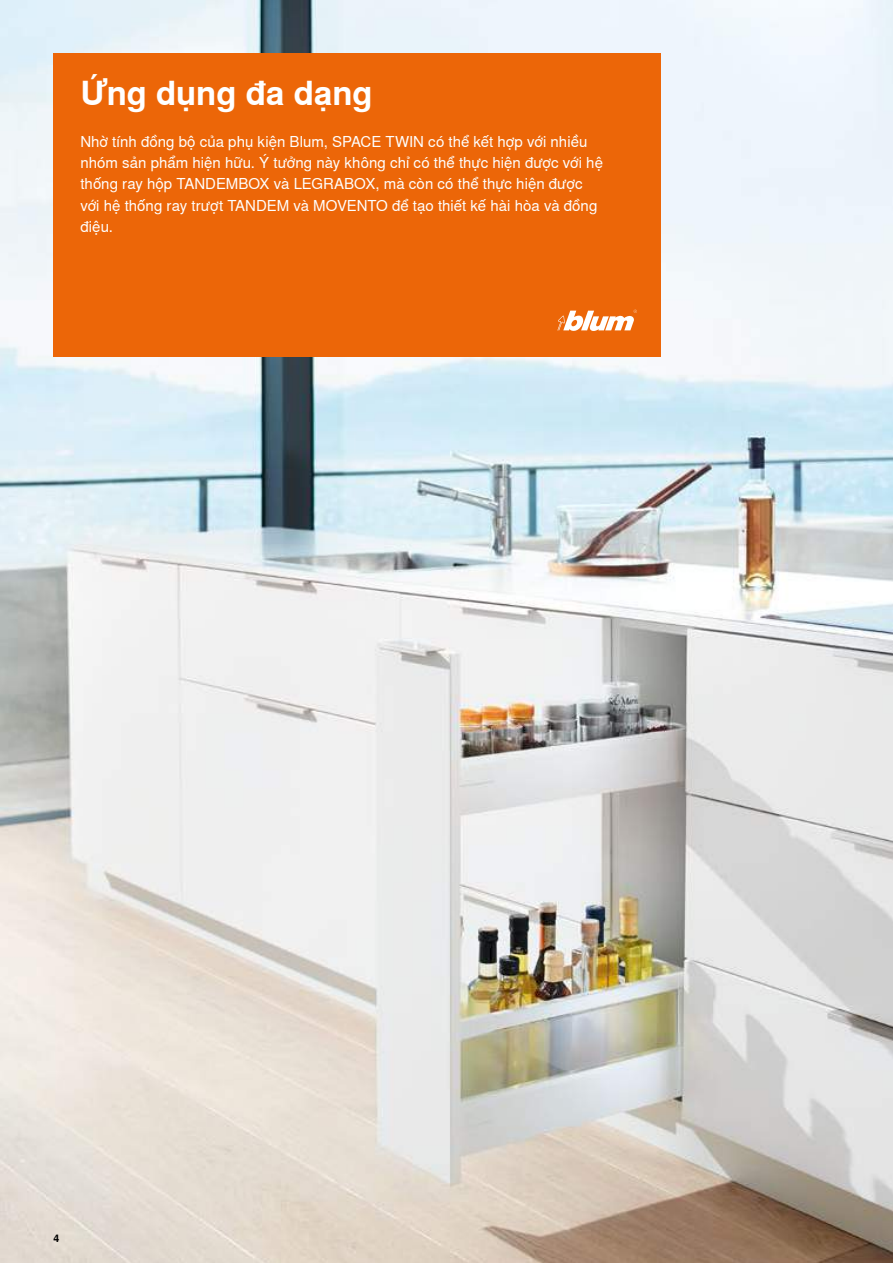
<style>
.page{position:relative;width:893px;height:1263px;background:#fff}
.page>*{position:absolute;margin:0;border:0;box-sizing:border-box;transform-origin:0 0}
.t1{font:700 33px "Nimbus Sans Global";color:#fff}
.t2{font:15px/21px "Nimbus Sans Global";color:#fff}
.t3{font:700 10.5px "Nimbus Sans Global";color:#000}
</style>
<div class="page">
<img style="left:0;top:0;width:893px;height:1263px">
<div style="left:54px;top:54px;width:607px;height:303px;background:#ec6608"></div>
<svg style="left:557px;top:310px;width:80px;height:21px"></svg>
<h1 class="t1" style="left:80px;top:75px;width:294px">Ứng dụng đa dạng</h1>
<p class="t2" style="left:80px;top:132px;width:524px">Nhờ tính đồng bộ của phụ kiện Blum, SPACE TWIN có thể kết hợp với nhiều nhóm sản phẩm hiện hữu. Ý tưởng này không chỉ có thể thực hiện được với hệ thống ray hộp TANDEMBOX và LEGRABOX, mà còn có thể thực hiện được với hệ thống ray trượt TANDEM và MOVENTO để tạo thiết kế hài hòa và đồng điệu.</p>
<p class="t3" style="left:54px;top:1232px;width:7px">4</p>
</div>
